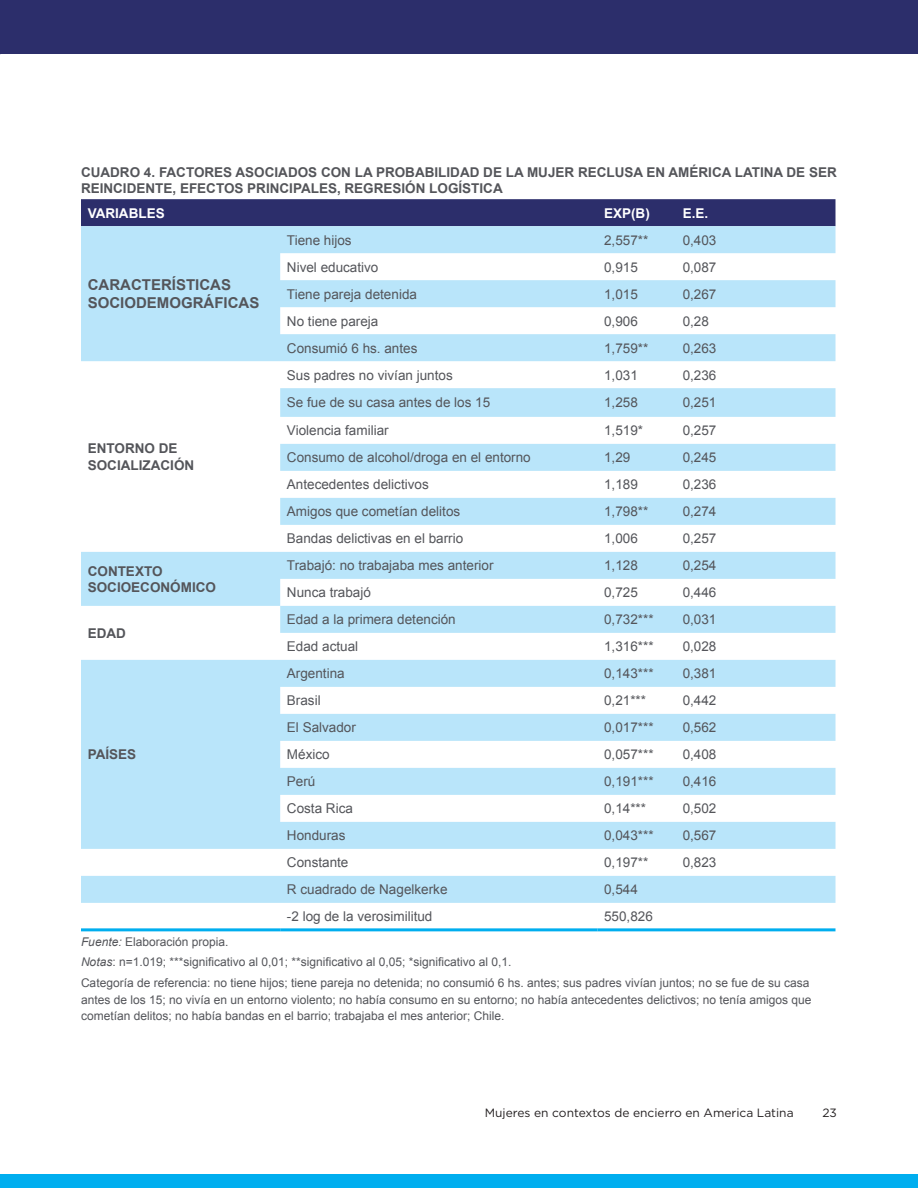
<style>
.page{position:relative;width:918px;height:1188px;background:#fff}
.page>*{position:absolute;margin:0;border:0;box-sizing:border-box;transform-origin:0 0}
.Table-HEAD{font:700 15px/18px "Arial";color:#54555a}
.Table_BODY{font:13.5px "Arial";color:#54555a}
.Table-TITLE{font:700 13.5px/16.5px "Arial";color:#54555a}
.Table-HEAD-2{font:700 13.5px/16.2px "Arial";color:#54555a}
.Table-HEAD-3{font:700 13.5px "Arial";color:#fff}
.Table-NOTES{font:12px/16.5px "Arial";color:#54555a}
.t1{font:12px "Gotham";color:#231f20}
.s1{font-style:italic}
</style>
<div class="page">
<div style="left:0;top:1174px;width:918px;height:14px;background:#00aeef"></div>
<div style="left:0;top:0;width:918px;height:54px;background:#2c2e6b"></div>
<div style="left:81px;top:199px;width:755px;height:27px;background:#2c2e6b"></div>
<svg style="left:81px;top:226px;width:755px;height:677px;fill:#b9e5fa"></svg>
<hr style="left:81px;top:928px;width:199px;height:3px;background:#00aeef">
<hr style="left:280px;top:928px;width:317px;height:3px;background:#00aeef">
<hr style="left:597px;top:928px;width:79px;height:3px;background:#00aeef">
<hr style="left:676px;top:928px;width:159px;height:3px;background:#00aeef">
<p class="Table-TITLE" style="left:81px;top:164px;width:757px">CUADRO 4. FACTORES ASOCIADOS CON LA PROBABILIDAD DE LA MUJER RECLUSA EN AMÉRICA LATINA DE SER<br>REINCIDENTE, EFECTOS PRINCIPALES, REGRESIÓN LOGÍSTICA</p>
<p class="Table-HEAD-3" style="left:88px;top:204px;width:79px">VARIABLES</p>
<p class="Table-HEAD-3" style="left:604px;top:204px;width:47px">EXP(B)</p>
<p class="Table-HEAD-3" style="left:683px;top:204px;width:27px">E.E.</p>
<p class="Table-HEAD" style="left:88px;top:276px;width:173px">CARACTERÍSTICAS<br>SOCIODEMOGRÁFICAS</p>
<p class="Table-HEAD-2" style="left:88px;top:441px;width:108px">ENTORNO DE<br>SOCIALIZACIÓN</p>
<p class="Table_BODY" style="left:287px;top:231px;width:66px">Tiene hijos</p>
<p class="Table_BODY" style="left:604px;top:231px;width:46px">2,557**</p>
<p class="Table_BODY" style="left:683px;top:231px;width:35px">0,403</p>
<p class="Table_BODY" style="left:287px;top:258px;width:93px">Nivel educativo</p>
<p class="Table_BODY" style="left:604px;top:258px;width:35px">0,915</p>
<p class="Table_BODY" style="left:683px;top:258px;width:35px">0,087</p>
<p class="Table_BODY" style="left:287px;top:285px;width:132px">Tiene pareja detenida</p>
<p class="Table_BODY" style="left:604px;top:285px;width:35px">1,015</p>
<p class="Table_BODY" style="left:683px;top:285px;width:35px">0,267</p>
<p class="Table_BODY" style="left:287px;top:312px;width:93px">No tiene pareja</p>
<p class="Table_BODY" style="left:604px;top:312px;width:35px">0,906</p>
<p class="Table_BODY" style="left:683px;top:312px;width:28px">0,28</p>
<p class="Table_BODY" style="left:287px;top:339px;width:132px">Consumió 6 hs. antes</p>
<p class="Table_BODY" style="left:604px;top:339px;width:46px">1,759**</p>
<p class="Table_BODY" style="left:683px;top:339px;width:35px">0,263</p>
<p class="Table_BODY" style="left:287px;top:366px;width:167px">Sus padres no vivían juntos</p>
<p class="Table_BODY" style="left:604px;top:366px;width:35px">1,031</p>
<p class="Table_BODY" style="left:683px;top:366px;width:35px">0,236</p>
<p class="Table_BODY" style="left:287px;top:394px;width:205px">Se fue de su casa antes de los 15</p>
<p class="Table_BODY" style="left:604px;top:394px;width:35px">1,258</p>
<p class="Table_BODY" style="left:683px;top:394px;width:35px">0,251</p>
<p class="Table_BODY" style="left:287px;top:422px;width:103px">Violencia familiar</p>
<p class="Table_BODY" style="left:604px;top:422px;width:41px">1,519*</p>
<p class="Table_BODY" style="left:683px;top:422px;width:35px">0,257</p>
<p class="Table_BODY" style="left:287px;top:449px;width:245px">Consumo de alcohol/droga en el entorno</p>
<p class="Table_BODY" style="left:604px;top:449px;width:28px">1,29</p>
<p class="Table_BODY" style="left:683px;top:449px;width:35px">0,245</p>
<p class="Table_BODY" style="left:287px;top:476px;width:143px">Antecedentes delictivos</p>
<p class="Table_BODY" style="left:604px;top:476px;width:35px">1,189</p>
<p class="Table_BODY" style="left:683px;top:476px;width:35px">0,236</p>
<p class="Table_BODY" style="left:287px;top:503px;width:175px">Amigos que cometían delitos</p>
<p class="Table_BODY" style="left:604px;top:503px;width:46px">1,798**</p>
<p class="Table_BODY" style="left:683px;top:503px;width:35px">0,274</p>
<p class="Table_BODY" style="left:287px;top:530px;width:178px">Bandas delictivas en el barrio</p>
<p class="Table_BODY" style="left:604px;top:530px;width:35px">1,006</p>
<p class="Table_BODY" style="left:683px;top:530px;width:35px">0,257</p>
<p class="Table-HEAD-2" style="left:88px;top:563px;width:130px">CONTEXTO<br>SOCIOECONÓMICO</p>
<p class="Table_BODY" style="left:287px;top:557px;width:208px">Trabajó: no trabajaba mes anterior</p>
<p class="Table_BODY" style="left:604px;top:557px;width:35px">1,128</p>
<p class="Table_BODY" style="left:683px;top:557px;width:35px">0,254</p>
<p class="Table_BODY" style="left:287px;top:584px;width:86px">Nunca trabajó</p>
<p class="Table_BODY" style="left:604px;top:584px;width:35px">0,725</p>
<p class="Table_BODY" style="left:683px;top:584px;width:35px">0,446</p>
<p class="Table-HEAD-2" style="left:88px;top:625px;width:40px">EDAD</p>
<p class="Table-HEAD-2" style="left:88px;top:747px;width:50px">PAÍSES</p>
<p class="Table_BODY" style="left:287px;top:611px;width:170px">Edad a la primera detención</p>
<p class="Table_BODY" style="left:604px;top:611px;width:51px">0,732***</p>
<p class="Table_BODY" style="left:683px;top:611px;width:35px">0,031</p>
<p class="Table_BODY" style="left:287px;top:638px;width:73px">Edad actual</p>
<p class="Table_BODY" style="left:604px;top:638px;width:51px">1,316***</p>
<p class="Table_BODY" style="left:683px;top:638px;width:35px">0,028</p>
<p class="Table_BODY" style="left:287px;top:665px;width:59px">Argentina</p>
<p class="Table_BODY" style="left:604px;top:665px;width:51px">0,143***</p>
<p class="Table_BODY" style="left:683px;top:665px;width:35px">0,381</p>
<p class="Table_BODY" style="left:287px;top:692px;width:35px">Brasil</p>
<p class="Table_BODY" style="left:604px;top:692px;width:44px">0,21***</p>
<p class="Table_BODY" style="left:683px;top:692px;width:35px">0,442</p>
<p class="Table_BODY" style="left:287px;top:719px;width:71px">El Salvador</p>
<p class="Table_BODY" style="left:604px;top:719px;width:51px">0,017***</p>
<p class="Table_BODY" style="left:683px;top:719px;width:35px">0,562</p>
<p class="Table_BODY" style="left:287px;top:746px;width:44px">México</p>
<p class="Table_BODY" style="left:604px;top:746px;width:51px">0,057***</p>
<p class="Table_BODY" style="left:683px;top:746px;width:35px">0,408</p>
<p class="Table_BODY" style="left:287px;top:773px;width:30px">Perú</p>
<p class="Table_BODY" style="left:604px;top:773px;width:51px">0,191***</p>
<p class="Table_BODY" style="left:683px;top:773px;width:35px">0,416</p>
<p class="Table_BODY" style="left:287px;top:800px;width:68px">Costa Rica</p>
<p class="Table_BODY" style="left:604px;top:800px;width:44px">0,14***</p>
<p class="Table_BODY" style="left:683px;top:800px;width:35px">0,502</p>
<p class="Table_BODY" style="left:287px;top:827px;width:60px">Honduras</p>
<p class="Table_BODY" style="left:604px;top:827px;width:51px">0,043***</p>
<p class="Table_BODY" style="left:683px;top:827px;width:35px">0,567</p>
<p class="Table_BODY" style="left:287px;top:854px;width:63px">Constante</p>
<p class="Table_BODY" style="left:604px;top:854px;width:46px">0,197**</p>
<p class="Table_BODY" style="left:683px;top:854px;width:35px">0,823</p>
<p class="Table_BODY" style="left:287px;top:881px;width:162px">R cuadrado de Nagelkerke</p>
<p class="Table_BODY" style="left:604px;top:881px;width:35px">0,544</p>
<p class="Table_BODY" style="left:287px;top:908px;width:147px">-2 log de la verosimilitud</p>
<p class="Table_BODY" style="left:604px;top:908px;width:50px">550,826</p>
<p class="Table-NOTES" style="left:81px;top:934px;width:149px"><span class="s1">Fuente:</span> Elaboración propia.</p>
<p class="Table-NOTES" style="left:81px;top:954px;width:432px"><span class="s1">Notas</span>: n=1.019; ***significativo al 0,01; **significativo al 0,05; *significativo al 0,1.</p>
<p class="Table-NOTES" style="left:81px;top:975px;width:732px">Categoría de referencia: no tiene hijos; tiene pareja no detenida; no consumió 6 hs. antes; sus padres vivían juntos; no se fue de su casa antes de los 15; no vivía en un entorno violento; no había consumo en su entorno; no había antecedentes delictivos; no tenía amigos que cometían delitos; no había bandas en el barrio; trabajaba el mes anterior; Chile.</p>
<p class="t1" style="left:485px;top:1105px;width:310px">Mujeres en contextos de encierro en America Latina</p>
<p class="t1" style="left:822px;top:1105px;width:16px">23</p>
</div>
